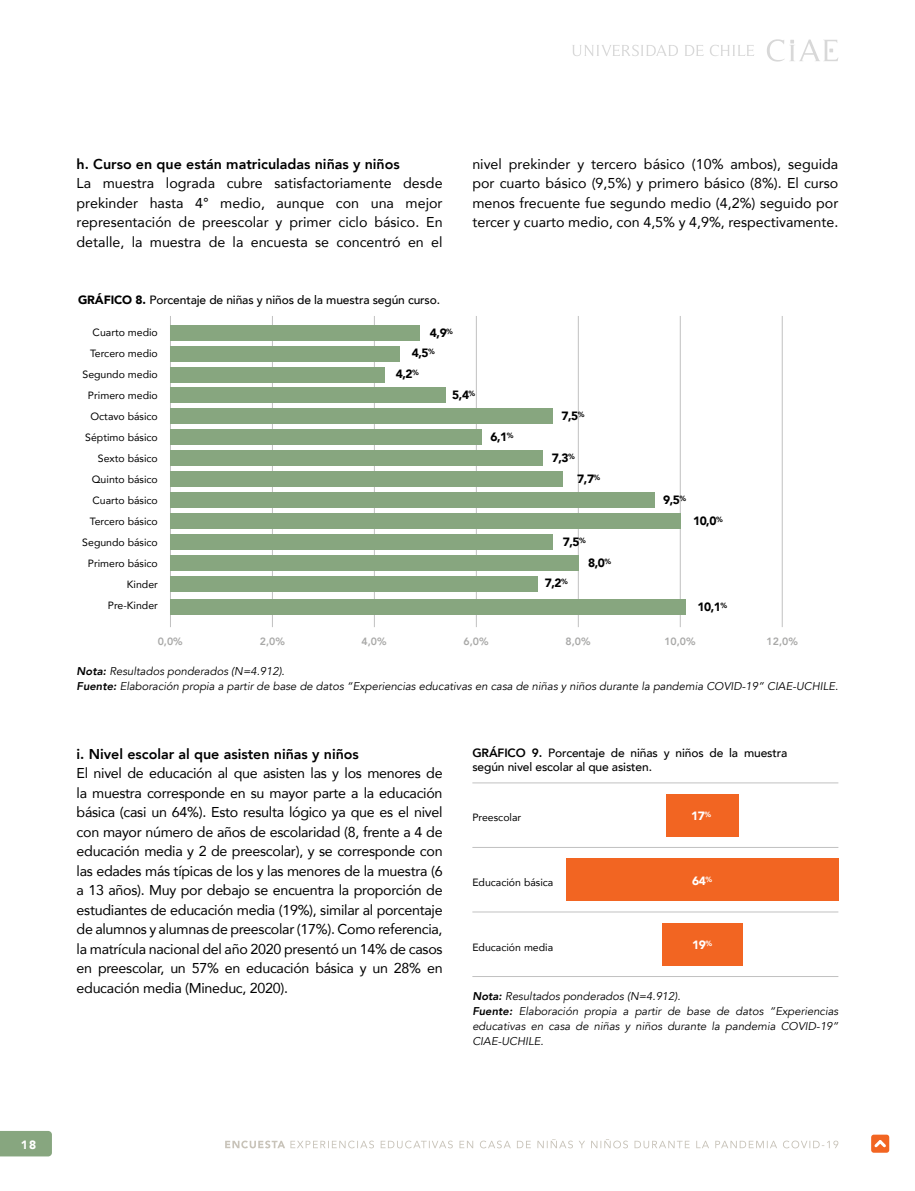
<style>
.page{position:relative;width:915px;height:1191px;background:#fff}
.page>*{position:absolute;margin:0;border:0;box-sizing:border-box;transform-origin:0 0}
.t1{font:14.25px/19.5px "Avenir";color:#000;text-align:justify}
.t2{font:800 14.25px "Avenir";color:#000}
.t3{font:500 12px/14.4px "Avenir";letter-spacing:-.01em;color:#000}
.t4{font:900 12px "Avenir";color:#000}
.t5{font:900 12px "Avenir";letter-spacing:-.04em;color:#fff}
.t6{font:italic 11.25px/15px "Avenir";color:#000}
.t7{font:10.5px/21px "Avenir";color:#000;text-align:right}
.t8{font:800 10.5px "Avenir";color:#a8a8a7}
.s1{font-weight:900}
.s2{font-weight:800}
</style>
<div class="page">
<svg style="left:0;top:1131px;width:52px;height:25px"></svg>
<svg style="left:767px;top:39px;width:71px;height:23px"></svg>
<svg style="left:225px;top:1139px;width:613px;height:9px"></svg>
<svg style="left:572px;top:45px;width:105px;height:11px"></svg>
<svg style="left:685px;top:45px;width:18px;height:11px"></svg>
<svg style="left:710px;top:45px;width:44px;height:11px"></svg>
<hr style="left:170px;top:316px;width:1px;height:311px;background:#c1c1c1">
<hr style="left:272px;top:316px;width:1px;height:311px;background:#c1c1c1">
<hr style="left:374px;top:316px;width:1px;height:311px;background:#c1c1c1">
<hr style="left:476px;top:316px;width:1px;height:311px;background:#c1c1c1">
<hr style="left:578px;top:316px;width:1px;height:311px;background:#c1c1c1">
<hr style="left:679px;top:316px;width:1px;height:311px;background:#c1c1c1">
<hr style="left:781px;top:316px;width:1px;height:311px;background:#c1c1c1">
<div style="left:170px;top:325px;width:250px;height:15px;background:#87a67f"></div>
<div style="left:170px;top:409px;width:382px;height:15px;background:#87a67f"></div>
<div style="left:170px;top:492px;width:484px;height:15px;background:#87a67f"></div>
<div style="left:170px;top:346px;width:229px;height:15px;background:#87a67f"></div>
<div style="left:170px;top:429px;width:311px;height:16px;background:#87a67f"></div>
<div style="left:170px;top:513px;width:510px;height:15px;background:#87a67f"></div>
<div style="left:170px;top:367px;width:214px;height:15px;background:#87a67f"></div>
<div style="left:170px;top:450px;width:372px;height:16px;background:#87a67f"></div>
<div style="left:170px;top:534px;width:382px;height:15px;background:#87a67f"></div>
<div style="left:170px;top:388px;width:275px;height:15px;background:#87a67f"></div>
<div style="left:170px;top:471px;width:392px;height:16px;background:#87a67f"></div>
<div style="left:170px;top:555px;width:408px;height:15px;background:#87a67f"></div>
<div style="left:170px;top:576px;width:367px;height:15px;background:#87a67f"></div>
<div style="left:170px;top:599px;width:515px;height:15px;background:#87a67f"></div>
<hr style="left:472px;top:911px;width:366px;height:1px;background:#c1c1c1">
<hr style="left:472px;top:976px;width:366px;height:1px;background:#c1c1c1">
<hr style="left:472px;top:847px;width:366px;height:1px;background:#c1c1c1">
<hr style="left:472px;top:782px;width:366px;height:1px;background:#c1c1c1">
<div style="left:665px;top:794px;width:73px;height:42px;background:#f26522"></div>
<div style="left:566px;top:858px;width:272px;height:43px;background:#f26522"></div>
<div style="left:661px;top:923px;width:81px;height:42px;background:#f26522"></div>
<div style="left:870px;top:1134px;width:18px;height:18px;background:#f26522;border-radius:3px"></div>
<svg style="left:871px;top:1137px;width:15px;height:13px"></svg>
<p class="t5" style="left:21px;top:1134px;width:17px">18</p>
<p class="t2" style="left:77px;top:153px;width:324px">h. Curso en que están matriculadas niñas y niños</p>
<p class="t1" style="left:77px;top:173px;width:367px">La muestra lograda cubre satisfactoriamente desde prekinder hasta 4° medio, aunque con una mejor representación de preescolar y primer ciclo básico. En detalle, la muestra de la encuesta se concentró en el</p>
<p class="t3" style="left:78px;top:292px;width:363px"><span class="s1">GRÁFICO 8.</span> Porcentaje de niñas y niños de la muestra según curso.</p>
<p class="t1" style="left:472px;top:154px;width:367px">nivel prekinder y tercero básico (10% ambos), seguida por cuarto básico (9,5%) y primero básico (8%). El curso menos frecuente fue segundo medio (4,2%) seguido por tercer y cuarto medio, con 4,5% y 4,9%, respectivamente.</p>
<p class="t7" style="left:82px;top:321px;width:77px">Cuarto medio<br>Tercero medio<br>Segundo medio<br>Primero medio<br>Octavo básico<br>Séptimo básico<br>Sexto básico<br>Quinto básico<br>Cuarto básico<br>Tercero básico<br>Segundo básico<br>Primero básico<br>Kinder<br>Pre-Kinder</p>
<p class="t4" style="left:430px;top:322px;width:25px">4,9<sup>%</sup></p>
<p class="t4" style="left:412px;top:343px;width:25px">4,5<sup>%</sup></p>
<p class="t4" style="left:396px;top:364px;width:25px">4,2<sup>%</sup></p>
<p class="t4" style="left:452px;top:385px;width:25px">5,4<sup>%</sup></p>
<p class="t4" style="left:490px;top:427px;width:25px">6,1<sup>%</sup></p>
<p class="t4" style="left:561px;top:406px;width:25px">7,5<sup>%</sup></p>
<p class="t4" style="left:551px;top:447px;width:25px">7,3<sup>%</sup></p>
<p class="t4" style="left:577px;top:468px;width:25px">7,7<sup>%</sup></p>
<p class="t4" style="left:562px;top:531px;width:25px">7,5<sup>%</sup></p>
<p class="t4" style="left:544px;top:573px;width:25px">7,2<sup>%</sup></p>
<p class="t4" style="left:588px;top:552px;width:25px">8,0<sup>%</sup></p>
<p class="t4" style="left:663px;top:489px;width:25px">9,5<sup>%</sup></p>
<p class="t4" style="left:692px;top:510px;width:31px">10,0<sup>%</sup></p>
<p class="t4" style="left:697px;top:596px;width:31px">10,1<sup>%</sup></p>
<p class="t8" style="left:158px;top:633px;width:27px">0,0%</p>
<p class="t8" style="left:260px;top:633px;width:27px">2,0%</p>
<p class="t8" style="left:361px;top:633px;width:27px">4,0%</p>
<p class="t8" style="left:463px;top:633px;width:27px">6,0%</p>
<p class="t8" style="left:565px;top:633px;width:27px">8,0%</p>
<p class="t8" style="left:664px;top:633px;width:33px">10,0%</p>
<p class="t8" style="left:766px;top:633px;width:33px">12,0%</p>
<p class="t6" style="left:77px;top:664px;width:763px"><span class="s2">Nota:</span> Resultados ponderados (N=4.912).<br><span class="s2">Fuente:</span> Elaboración propia a partir de base de datos “Experiencias educativas en casa de niñas y niños durante la pandemia COVID-19” CIAE-UCHILE.</p>
<p class="t2" style="left:77px;top:743px;width:284px">i. Nivel escolar al que asisten niñas y niños</p>
<p class="t1" style="left:77px;top:763px;width:367px">El nivel de educación al que asisten las y los menores de la muestra corresponde en su mayor parte a la educación básica (casi un 64%). Esto resulta lógico ya que es el nivel con mayor número de años de escolaridad (8, frente a 4 de educación media y 2 de preescolar), y se corresponde con las edades más típicas de los y las menores de la muestra (6 a 13 años). Muy por debajo se encuentra la proporción de estudiantes de educación media (19%), similar al porcentaje de alumnos y alumnas de preescolar (17%). Como referencia, la matrícula nacional del año 2020 presentó un 14% de casos en preescolar, un 57% en educación básica y un 28% en educación media (Mineduc, 2020).</p>
<p class="t3" style="left:472px;top:744px;width:316px"><span class="s2">GRÁFICO 9.</span> Porcentaje de niñas y niños de la muestra según nivel escolar al que asisten.</p>
<p class="t7" style="left:472px;top:807px;width:50px">Preescolar</p>
<p class="t5" style="left:690px;top:806px;width:22px">17<sup>%</sup></p>
<p class="t7" style="left:472px;top:871px;width:82px">Educación básica</p>
<p class="t5" style="left:692px;top:870px;width:22px">64<sup>%</sup></p>
<p class="t7" style="left:472px;top:936px;width:82px">Educación media</p>
<p class="t5" style="left:692px;top:935px;width:22px">19<sup>%</sup></p>
<p class="t6" style="left:472px;top:988px;width:367px"><span class="s2">Nota:</span> Resultados ponderados (N=4.912).<br><span class="s2">Fuente:</span> Elaboración propia a partir de base de datos “Experiencias educativas en casa de niñas y niños durante la pandemia COVID-19” CIAE-UCHILE.</p>
</div>
